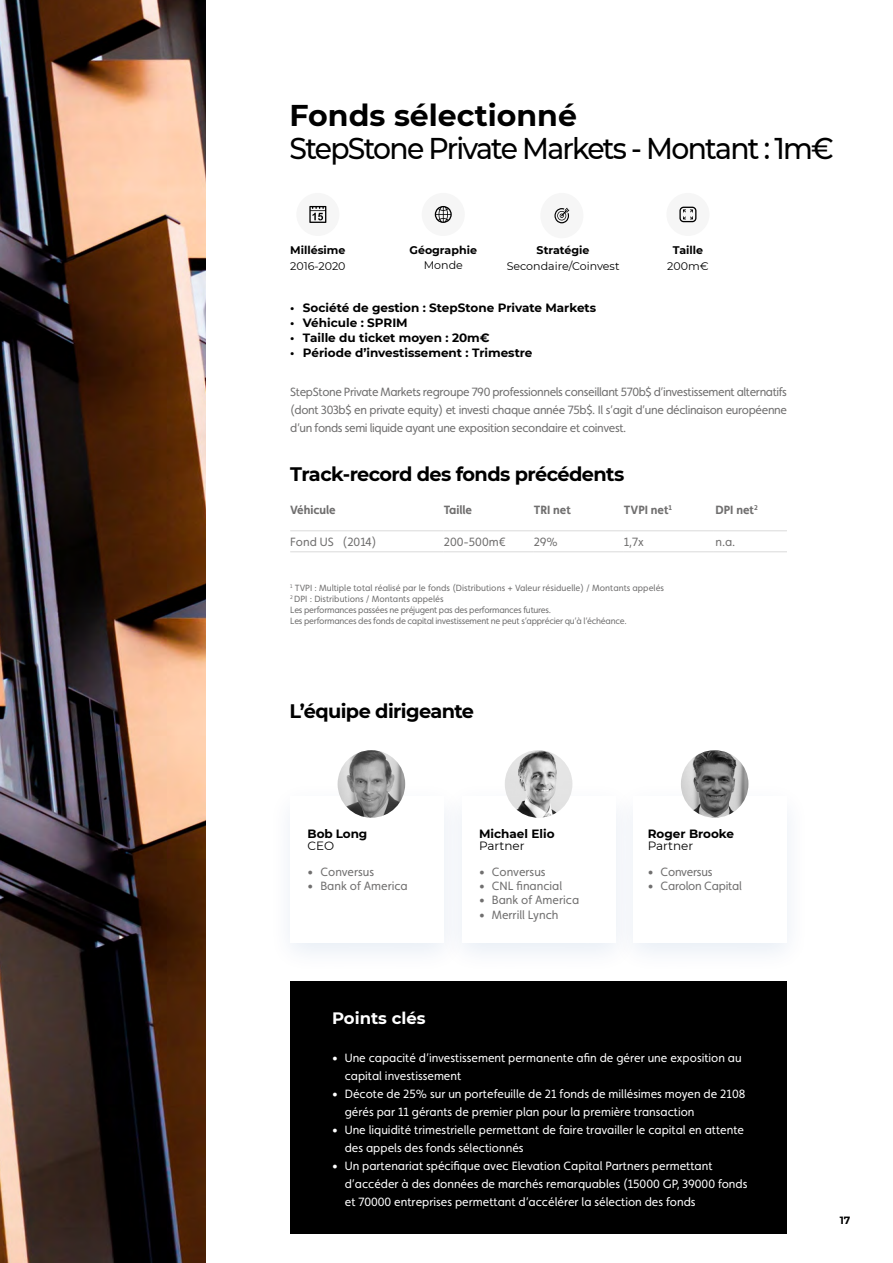
<style>
.page{position:relative;width:893px;height:1263px;background:#fff}
.page>*{position:absolute;margin:0;border:0;box-sizing:border-box;transform-origin:0 0}
.t1{font:500 30px "Montserrat";letter-spacing:-.06em;color:#000;scale:.94 1}
.t2{font:700 30px "Montserrat";color:#000}
.t3{font:700 19.5px "Montserrat";letter-spacing:-.03em;color:#000}
.t4{font:700 16.5px "Montserrat";color:#fff}
.t5{font:12px/18px "Faricy New";color:#fff}
.t6{font:12px/18px "Faricy New";letter-spacing:-.015em;color:#706f6f;text-align:justify}
.t7{font:700 12px "Montserrat";color:#000}
.t8{font:700 12px "Faricy New";color:#706f6f}
.t9{font:12px "Montserrat";color:#000}
.t10{font:11.1px "Montserrat";color:#000}
.t11{font:700 11.1px "Montserrat";color:#000}
.t12{font:700 10.5px "Montserrat";color:#000}
.t13{font:9px/10.8px "Faricy New";letter-spacing:-.03em;color:#706f6f}
</style>
<div class="page">
<img style="left:0;top:0;width:206px;height:1263px">
<svg style="left:291px;top:531px;width:421px;height:1px"></svg>
<hr style="left:714px;top:530px;width:73px;height:1px;background:#dadada">
<hr style="left:714px;top:551px;width:73px;height:1px;background:#dadada">
<hr style="left:290px;top:530px;width:154px;height:1px;background:#dadada">
<hr style="left:444px;top:530px;width:90px;height:1px;background:#dadada">
<hr style="left:534px;top:530px;width:90px;height:1px;background:#dadada">
<hr style="left:624px;top:530px;width:90px;height:1px;background:#dadada">
<hr style="left:290px;top:551px;width:154px;height:1px;background:#dadada">
<hr style="left:444px;top:551px;width:90px;height:1px;background:#dadada">
<hr style="left:534px;top:551px;width:90px;height:1px;background:#dadada">
<hr style="left:624px;top:551px;width:90px;height:1px;background:#dadada">
<div style="left:290px;top:981px;width:497px;height:252px;background:#000"></div>
<div style="left:540px;top:193px;width:43px;height:45px;background:#f6f6f6;border-radius:50%"></div>
<svg style="left:554px;top:208px;width:15px;height:15px"></svg>
<div style="left:666px;top:193px;width:43px;height:43px;background:#f6f6f6;border-radius:50%"></div>
<svg style="left:679px;top:207px;width:17px;height:15px"></svg>
<div style="left:422px;top:193px;width:43px;height:43px;background:#f6f6f6;border-radius:50%"></div>
<svg style="left:435px;top:206px;width:17px;height:17px"></svg>
<div style="left:296px;top:193px;width:43px;height:43px;background:#f6f6f6;border-radius:50%"></div>
<svg style="left:309px;top:206px;width:17px;height:17px"></svg>
<img style="left:338px;top:750px;width:67px;height:68px;border-radius:34px">
<div style="left:438px;top:780px;width:201px;height:195px;background:#f9fafc"></div>
<div style="left:462px;top:796px;width:153px;height:146px;background:#fff"></div>
<img style="left:505px;top:750px;width:67px;height:68px;border-radius:34px">
<div style="left:634px;top:796px;width:153px;height:146px;background:#fff"></div>
<img style="left:681px;top:750px;width:67px;height:68px;border-radius:34px">
<h1 class="t2" style="left:290px;top:94px;width:289px">Fonds sélectionné</h1>
<h1 class="t1" style="left:290px;top:127px;width:581px">StepStone Private Markets - Montant : 1m€</h1>
<p class="t11" style="left:290px;top:242px;width:57px">Millésime</p>
<p class="t10" style="left:290px;top:259px;width:57px">2016-2020</p>
<p class="t11" style="left:409px;top:242px;width:69px">Géographie</p>
<p class="t10" style="left:424px;top:257px;width:41px">Monde</p>
<p class="t11" style="left:537px;top:242px;width:54px">Stratégie</p>
<p class="t10" style="left:507px;top:259px;width:114px">Secondaire/Coinvest</p>
<p class="t11" style="left:673px;top:242px;width:32px">Taille</p>
<p class="t10" style="left:667px;top:259px;width:43px">200m€</p>
<p class="t7" style="left:290px;top:299px;width:307px">• Société de gestion : StepStone Private Markets</p>
<p class="t7" style="left:290px;top:314px;width:119px">• Véhicule : SPRIM</p>
<p class="t7" style="left:290px;top:329px;width:201px">• Taille du ticket moyen : 20m€</p>
<p class="t7" style="left:290px;top:344px;width:244px">• Période d’investissement : Trimestre</p>
<p class="t6" style="left:290px;top:383px;width:498px">StepStone Private Markets regroupe 790 professionnels conseillant 570b$ d’investissement alternatifs (dont 303b$ en private equity) et investi chaque année 75b$. Il s’agit d’une déclinaison européenne d’un fonds semi liquide ayant une exposition secondaire et coinvest.</p>
<h2 class="t3" style="left:290px;top:460px;width:336px">Track-record des fonds précédents</h2>
<p class="t8" style="left:290px;top:502px;width:47px">Véhicule</p>
<p class="t8" style="left:444px;top:502px;width:30px">Taille</p>
<p class="t8" style="left:534px;top:502px;width:39px">TRI net</p>
<p class="t8" style="left:624px;top:502px;width:50px">TVPI net<sup>1</sup></p>
<p class="t8" style="left:715px;top:502px;width:44px">DPI net<sup>2</sup></p>
<p class="t6" style="left:290px;top:533px;width:88px">Fond US (2014)</p>
<p class="t6" style="left:444px;top:533px;width:63px">200-500m€</p>
<p class="t6" style="left:534px;top:533px;width:26px">29%</p>
<p class="t6" style="left:624px;top:533px;width:21px">1,7x</p>
<p class="t6" style="left:715px;top:533px;width:22px">n.a.</p>
<p class="t13" style="left:290px;top:583px;width:375px"><sup>1</sup> TVPI : Multiple total réalisé par le fonds (Distributions + Valeur résiduelle) / Montants appelés <sup>2</sup> DPI : Distributions / Montants appelés<br>Les performances passées ne préjugent pas des performances futures.<br>Les performances des fonds de capital investissement ne peut s’apprécier qu’à l’échéance.</p>
<h2 class="t3" style="left:290px;top:697px;width:186px">L’équipe dirigeante</h2>
<p class="t7" style="left:308px;top:825px;width:61px">Bob Long</p>
<p class="t9" style="left:308px;top:838px;width:28px">CEO</p>
<p class="t7" style="left:479px;top:825px;width:77px">Michael Elio</p>
<p class="t9" style="left:479px;top:838px;width:47px">Partner</p>
<p class="t7" style="left:648px;top:825px;width:88px">Roger Brooke</p>
<p class="t9" style="left:648px;top:838px;width:47px">Partner</p>
<p class="t6" style="left:308px;top:862px;width:68px">• Conversus</p>
<p class="t6" style="left:308px;top:877px;width:102px">• Bank of America</p>
<p class="t6" style="left:479px;top:862px;width:68px">• Conversus</p>
<p class="t6" style="left:479px;top:877px;width:85px">• CNL financial</p>
<p class="t6" style="left:479px;top:891px;width:102px">• Bank of America</p>
<p class="t6" style="left:479px;top:905px;width:81px">• Merrill Lynch</p>
<p class="t6" style="left:648px;top:862px;width:66px">• Conversus</p>
<p class="t6" style="left:648px;top:877px;width:95px">• Carolon Capital</p>
<h3 class="t4" style="left:332px;top:1006px;width:95px">Points clés</h3>
<p class="t5" style="left:345px;top:1049px;width:398px;text-indent:-13px">• Une capacité d’investissement permanente afin de gérer une exposition au capital investissement</p>
<p class="t5" style="left:345px;top:1085px;width:402px;text-indent:-13px">• Décote de 25% sur un portefeuille de 21 fonds de millésimes moyen de 2108 gérés par 11 gérants de premier plan pour la première transaction</p>
<p class="t5" style="left:345px;top:1121px;width:401px;text-indent:-13px">• Une liquidité trimestrielle permettant de faire travailler le capital en attente des appels des fonds sélectionnés</p>
<p class="t5" style="left:345px;top:1157px;width:404px;text-indent:-13px">• Un partenariat spécifique avec Elevation Capital Partners permettant d’accéder à des données de marchés remarquables (15000 GP, 39000 fonds et 70000 entreprises permettant d’accélérer la sélection des fonds</p>
<p class="t12" style="left:840px;top:1213px;width:12px">17</p>
</div>
